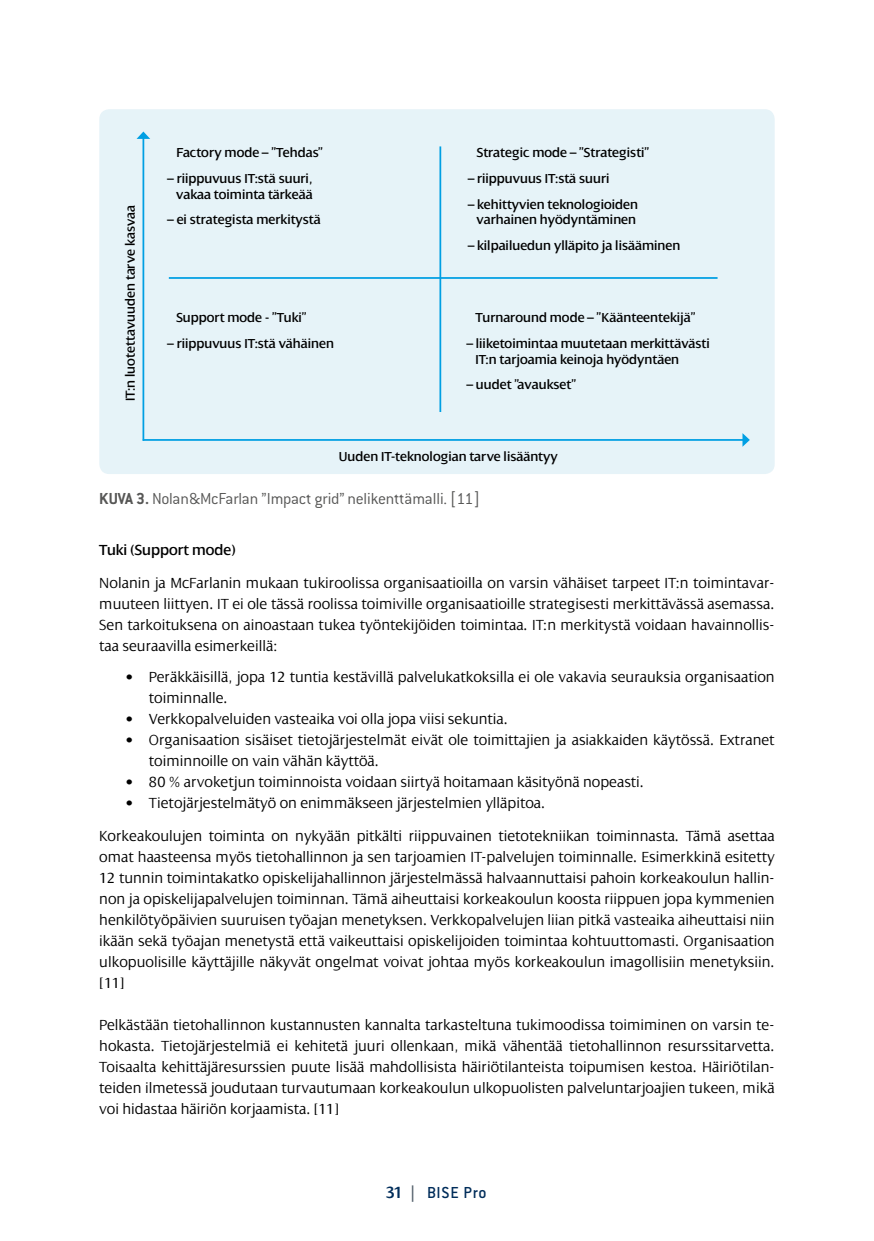
<style>
.page{position:relative;width:874px;height:1241px;background:#fff}
.page>*{position:absolute;margin:0;border:0;box-sizing:border-box;transform-origin:0 0}
.t1{font:300 17.5px "Conduit ITC";letter-spacing:-.015em;color:#575756}
.t2{font:500 17.5px "Conduit ITC Std";letter-spacing:.035em;color:#002d5a}
.t3{font:300 15.75px/21px "Dialog";color:#000;text-align:justify}
.t4{font:15.75px "Dialog";color:#000}
.t5{font:14px/15.8px "Dialog";color:#000;text-align:right}
.s1{font-weight:700}
.s2{font-family:"Dialog";font-weight:600}
.s3{font-family:"Arial";font-weight:400;color:#54616c}
</style>
<div class="page">
<div style="left:99px;top:109px;width:675px;height:365px;background:#e6f3f8;border-radius:10px"></div>
<hr style="left:142px;top:138px;width:2px;height:303px;background:#009fe3">
<svg style="left:136px;top:131px;width:14px;height:8px"></svg>
<hr style="left:143px;top:439px;width:600px;height:2px;background:#009fe3">
<svg style="left:742px;top:433px;width:7px;height:13px"></svg>
<hr style="left:169px;top:277px;width:548px;height:2px;background:#009fe3">
<hr style="left:439px;top:146px;width:2px;height:266px;background:#009fe3">
<p class="t5" style="left:122px;top:401px;width:197px;rotate:-90deg">IT:n luotettavuuden tarve kasvaa</p>
<p class="t5" style="left:176px;top:145px;width:148px">Factory mode – ”Tehdas”</p>
<p class="t5" style="left:167px;top:170px;width:146px">– riippuvuus IT:stä suuri, vakaa toiminta tärkeää</p>
<p class="t5" style="left:167px;top:212px;width:154px">– ei strategista merkitystä</p>
<p class="t5" style="left:176px;top:310px;width:132px">Support mode - ”Tuki”</p>
<p class="t5" style="left:167px;top:335px;width:168px">– riippuvuus IT:stä vähäinen</p>
<p class="t5" style="left:476px;top:145px;width:174px">Strategic mode – ”Strategisti”</p>
<p class="t5" style="left:468px;top:171px;width:143px">– riippuvuus IT:stä suuri</p>
<p class="t5" style="left:468px;top:196px;width:171px;text-align:center">– kehittyvien teknologioiden varhainen hyödyntäminen</p>
<p class="t5" style="left:468px;top:238px;width:214px">– kilpailuedun ylläpito ja lisääminen</p>
<p class="t5" style="left:475px;top:310px;width:221px">Turnaround mode – ”Käänteentekijä”</p>
<p class="t5" style="left:475px;top:335px;width:236px;text-align:left;text-indent:-9px">– liiketoimintaa muutetaan merkittävästi<br>IT:n tarjoamia keinoja hyödyntäen</p>
<p class="t5" style="left:466px;top:377px;width:111px">– uudet ”avaukset”</p>
<p class="t5" style="left:338px;top:449px;width:220px">Uuden IT-teknologian tarve lisääntyy</p>
<p class="t1" style="left:99px;top:489px;width:381px"><span class="s1">KUVA 3.</span> Nolan&amp;McFarlan ”Impact grid” nelikenttämalli. [11]</p>
<p class="t4" style="left:99px;top:541px;width:138px">Tuki (Support mode)</p>
<p class="t3" style="left:99px;top:573px;width:676px">Nolanin ja McFarlanin mukaan tukiroolissa organisaatioilla on varsin vähäiset tarpeet IT:n toimintavar&shy;muuteen liittyen. IT ei ole tässä roolissa toimiville organisaatioille strategisesti merkittävässä asemassa.<br>Sen tarkoituksena on ainoastaan tukea työntekijöiden toimintaa. IT:n merkitystä voidaan havainnollis&shy;taa seuraavilla esimerkeillä:</p>
<p class="t3" style="left:149px;top:666px;width:627px;text-indent:-23px">• Peräkkäisillä, jopa 12 tuntia kestävillä palvelukatkoksilla ei ole vakavia seurauksia organisaation toiminnalle.</p>
<p class="t3" style="left:125px;top:708px;width:383px">• Verkkopalveluiden vasteaika voi olla jopa viisi sekuntia.</p>
<p class="t3" style="left:149px;top:729px;width:627px;text-indent:-23px">• Organisaation sisäiset tietojärjestelmät eivät ole toimittajien ja asiakkaiden käytössä. Extranet toiminnoille on vain vähän käyttöä.</p>
<p class="t3" style="left:125px;top:771px;width:519px">• 80 % arvoketjun toiminnoista voidaan siirtyä hoitamaan käsityönä nopeasti.</p>
<p class="t3" style="left:99px;top:787px;width:676px;line-height:32px;text-indent:26px">• Tietojärjestelmätyö on enimmäkseen järjestelmien ylläpitoa.<br>Korkeakoulujen toiminta on nykyään pitkälti riippuvainen tietotekniikan toiminnasta. Tämä asettaa</p>
<p class="t3" style="left:99px;top:845px;width:676px">omat haasteensa myös tietohallinnon ja sen tarjoamien IT-palvelujen toiminnalle. Esimerkkinä esitetty 12 tunnin toimintakatko opiskelijahallinnon järjestelmässä halvaannuttaisi pahoin korkeakoulun hallin&shy;non ja opiskelijapalvelujen toiminnan. Tämä aiheuttaisi korkeakoulun koosta riippuen jopa kymmenien henkilötyöpäivien suuruisen työajan menetyksen. Verkkopalvelujen liian pitkä vasteaika aiheuttaisi niin ikään sekä työajan menetystä että vaikeuttaisi opiskelijoiden toimintaa kohtuuttomasti. Organisaation ulkopuolisille käyttäjille näkyvät ongelmat voivat johtaa myös korkeakoulun imagollisiin menetyksiin. [11]</p>
<p class="t3" style="left:99px;top:1013px;width:676px">Pelkästään tietohallinnon kustannusten kannalta tarkasteltuna tukimoodissa toimiminen on varsin te&shy;hokasta. Tietojärjestelmiä ei kehitetä juuri ollenkaan, mikä vähentää tietohallinnon resurssitarvetta.<br>Toisaalta kehittäjäresurssien puute lisää mahdollisista häiriötilanteista toipumisen kestoa. Häiriötilan&shy;teiden ilmetessä joudutaan turvautumaan korkeakoulun ulkopuolisten palveluntarjoajien tukeen, mikä voi hidastaa häiriön korjaamista. [11]</p>
<p class="t2" style="left:385px;top:1181px;width:102px"><span class="s2">31</span> <span class="s3">|</span> BISE Pro</p>
</div>
